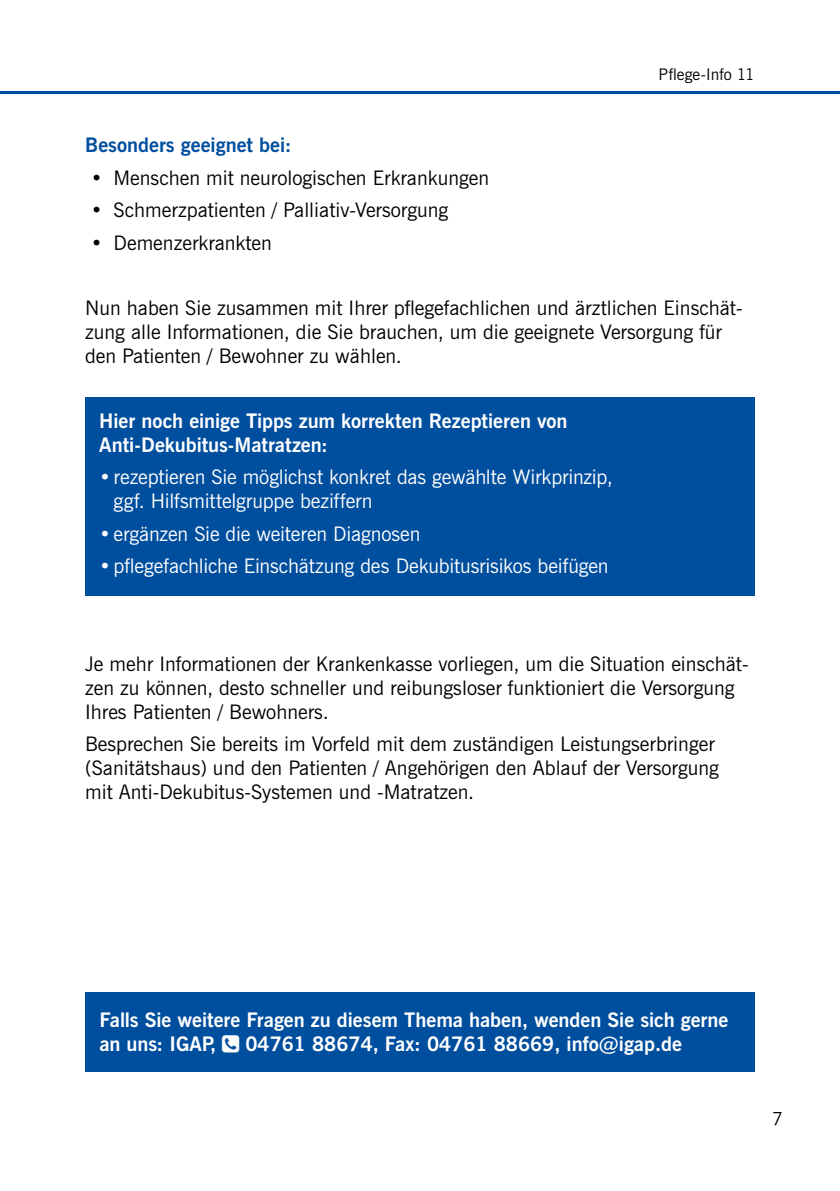
<style>
.page{position:relative;width:840px;height:1191px;background:#fff}
.page>*{position:absolute;margin:0;border:0;box-sizing:border-box;transform-origin:0 0}
.t1{font:20px/24px "News Gothic BT";color:#000}
.t2{font:700 20px/24px "News Gothic BT";color:#fff}
.t3{font:20px/24px "News Gothic BT";letter-spacing:-.005em;color:#fff}
.t4{font:700 20px "News Gothic BT";color:#004e9e}
.t5{font:18px "News Gothic BT";color:#000}
.t6{font:16px "News Gothic BT";letter-spacing:.005em;color:#000}
</style>
<div class="page">
<hr style="left:0;top:91px;width:839px;height:3px;background:#004e9e">
<div style="left:85px;top:397px;width:669px;height:198px;background:#004e9e"></div>
<div style="left:85px;top:992px;width:669px;height:79px;background:#004e9e"></div>
<p class="t4" style="left:85px;top:133px;width:208px">Besonders geeignet bei:</p>
<p class="t1" style="left:91px;top:165px;width:399px">• Menschen mit neurologischen Erkrankungen</p>
<p class="t1" style="left:91px;top:198px;width:359px">• Schmerzpatienten / Palliativ-Versorgung</p>
<p class="t1" style="left:91px;top:230px;width:182px">• Demenzerkrankten</p>
<p class="t6" style="left:658px;top:65px;width:98px">Pflege-Info 11</p>
<p class="t1" style="left:85px;top:295px;width:658px">Nun haben Sie zusammen mit Ihrer pflegefachlichen und ärztlichen Einschät&shy;zung alle Informationen, die Sie brauchen, um die geeignete Versorgung für den Patienten / Bewohner zu wählen.</p>
<p class="t2" style="left:99px;top:408px;width:469px">Hier noch einige Tipps zum korrekten Rezeptieren von<br>Anti-Dekubitus-Matratzen:</p>
<p class="t3" style="left:113px;top:465px;width:500px;text-indent:-14px">•rezeptieren Sie möglichst konkret das gewählte Wirkprinzip, ggf. Hilfsmittelgruppe beziffern</p>
<p class="t3" style="left:99px;top:521px;width:322px">•ergänzen Sie die weiteren Diagnosen</p>
<p class="t3" style="left:99px;top:554px;width:510px">•pflegefachliche Einschätzung des Dekubitusrisikos beifügen</p>
<p class="t1" style="left:85px;top:651px;width:664px">Je mehr Informationen der Krankenkasse vorliegen, um die Situation einschät&shy;zen zu können, desto schneller und reibungsloser funktioniert die Versorgung<br>Ihres Patienten / Bewohners.</p>
<p class="t1" style="left:85px;top:732px;width:635px">Besprechen Sie bereits im Vorfeld mit dem zuständigen Leistungserbringer (Sanitätshaus) und den Patienten / Angehörigen den Ablauf der Versorgung mit Anti-Dekubitus-Systemen und -Matratzen.</p>
<p class="t2" style="left:99px;top:1007px;width:630px">Falls Sie weitere Fragen zu diesem Thema haben, wenden Sie sich gerne an uns: IGAP,</p>
<p class="t2" style="left:245px;top:1031px;width:438px">04761 88674, Fax: 04761 88669, info@igap.de</p>
<p class="t5" style="left:771px;top:1108px;width:12px">7</p>
</div>
